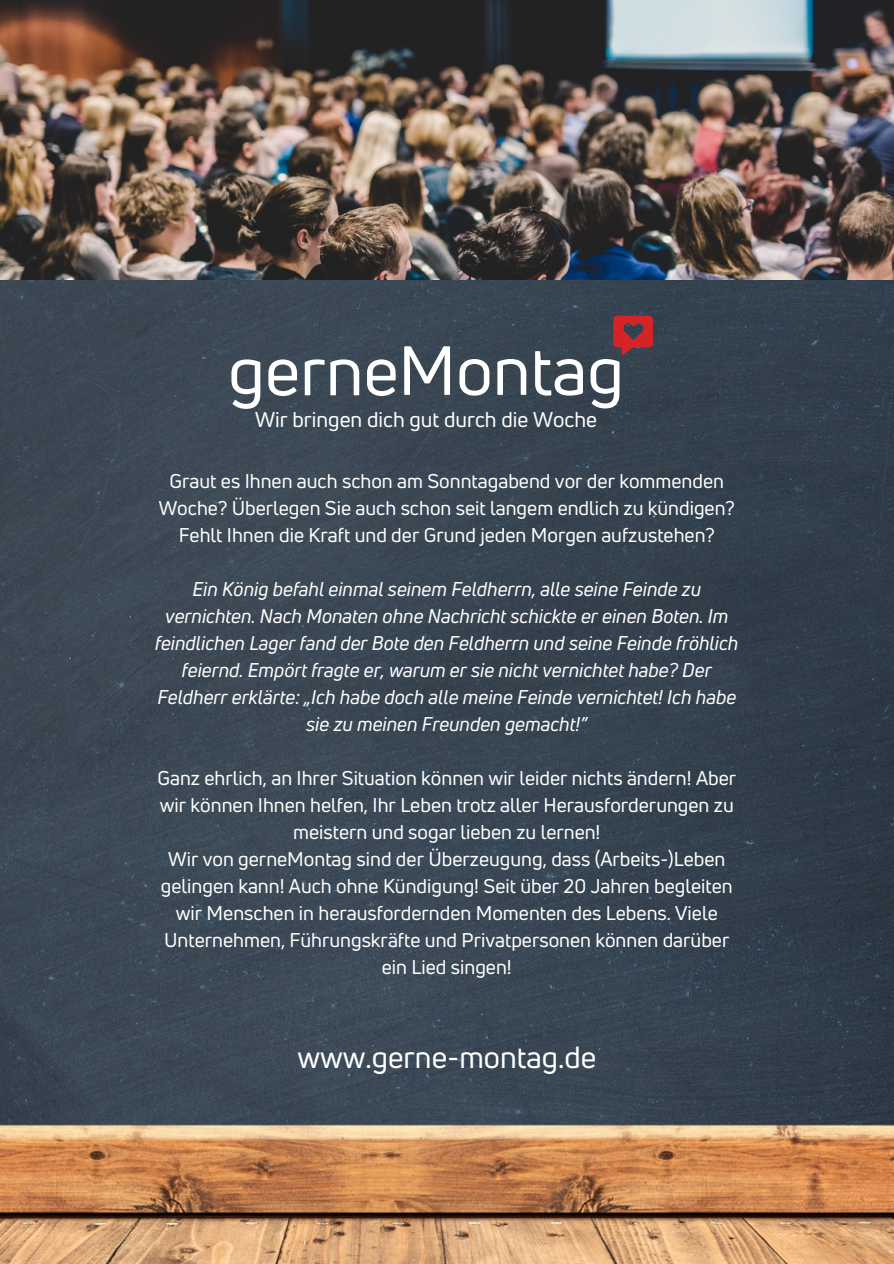
<style>
.page{position:relative;width:894px;height:1264px;background:#fff}
.page>*{position:absolute;margin:0;border:0;box-sizing:border-box;transform-origin:0 0}
.t1{font:67.95px "Uni Neue";color:#fff}
.t2{font:30px "Uni Neue";color:#fff}
.t3{font:21px "Uni Neue";color:#fff}
.t4{font:19.5px/27px "Uni Neue";color:#fff;text-align:center}
.t5{font:italic 19.5px/27px "Uni Neue";color:#fff;text-align:center}
</style>
<div class="page">
<img style="left:0;top:279px;width:893px;height:984px">
<img style="left:0;top:0;width:893px;height:279px">
<svg style="left:613px;top:316px;width:39px;height:39px;background:#a22d34"></svg>
<h1 class="t1" style="left:228px;top:323px;width:397px">gerneMontag</h1>
<p class="t3" style="left:255px;top:405px;width:343px">Wir bringen dich gut durch die Woche</p>
<p class="t4" style="left:159px;top:467px;width:577px">Graut es Ihnen auch schon am Sonntagabend vor der kommenden<br>Woche? Überlegen Sie auch schon seit langem endlich zu kündigen?<br>Fehlt Ihnen die Kraft und der Grund jeden Morgen aufzustehen?</p>
<p class="t5" style="left:155px;top:575px;width:584px">Ein König befahl einmal seinem Feldherrn, alle seine Feinde zu vernichten. Nach Monaten ohne Nachricht schickte er einen Boten. Im feindlichen Lager fand der Bote den Feldherrn und seine Feinde fröhlich feiernd. Empört fragte er, warum er sie nicht vernichtet habe? Der Feldherr erklärte: „Ich habe doch alle meine Feinde vernichtet! Ich habe sie zu meinen Freunden gemacht!”</p>
<p class="t4" style="left:157px;top:764px;width:580px">Ganz ehrlich, an Ihrer Situation können wir leider nichts ändern! Aber wir können Ihnen helfen, Ihr Leben trotz aller Herausforderungen zu meistern und sogar lieben zu lernen!<br>Wir von gerneMontag sind der Überzeugung, dass (Arbeits-)Leben gelingen kann! Auch ohne Kündigung! Seit über 20 Jahren begleiten wir Menschen in herausfordernden Momenten des Lebens. Viele Unternehmen, Führungskräfte und Privatpersonen können darüber ein Lied singen!</p>
<h2 class="t2" style="left:297px;top:1036px;width:300px">www.gerne-montag.de</h2>
</div>
